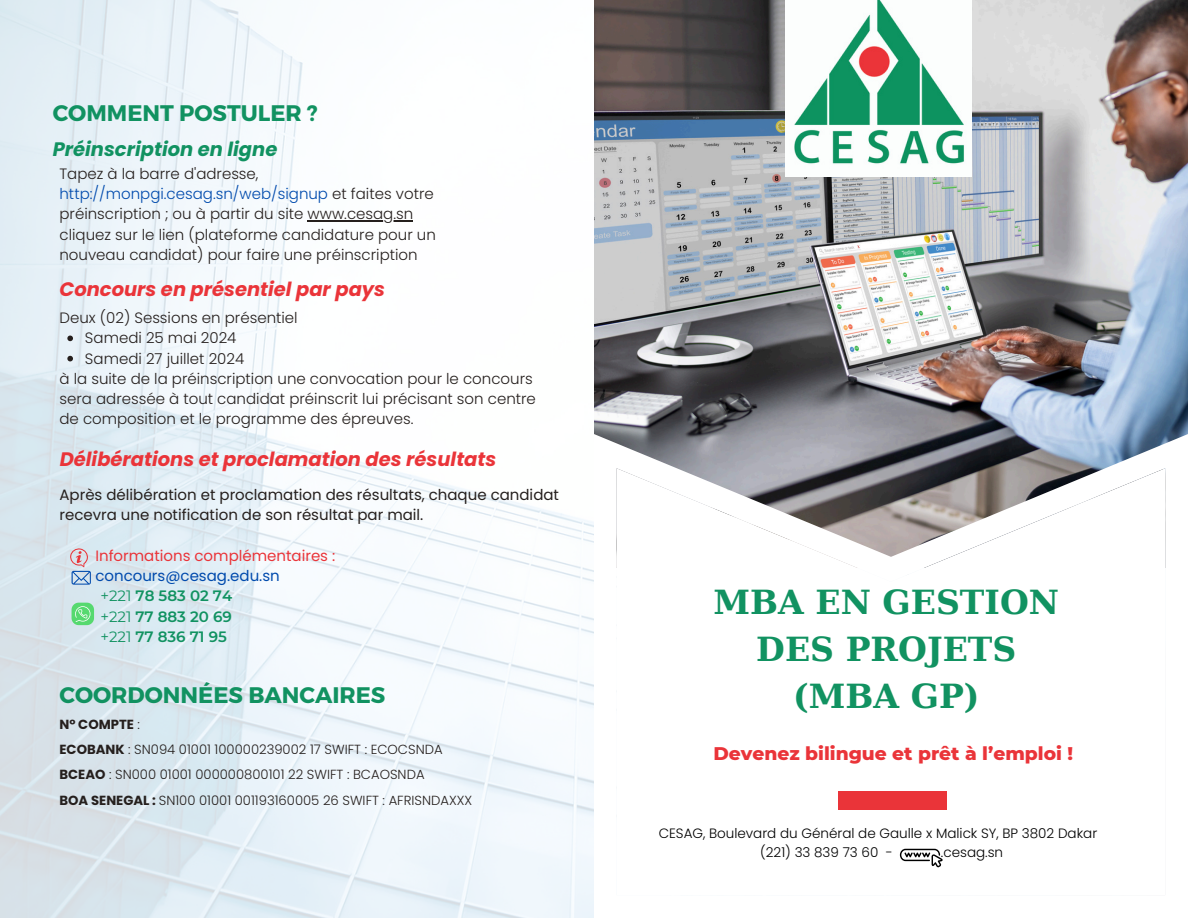
<style>
.page{position:relative;width:1188px;height:918px;background:#fff}
.page>*{position:absolute;margin:0;border:0;box-sizing:border-box;transform-origin:0 0}
.t1{font:700 33.15px/47.2px "DejaVu Serif";color:#119261;text-align:center}
.t2{font:700 22.5px "Montserrat";color:#119261}
.t3{font:italic 700 19.5px "Poppins";color:#ea3439}
.t4{font:italic 700 19.5px "Poppins";color:#119261}
.t5{font:800 18.75px "Montserrat";color:#ea3439}
.t6{font:300 15px/20.2px "Poppins";color:#251f1d}
.t7{font:15px/20.2px "Poppins";color:#251f1d}
.t8{font:15px/20.2px "Poppins";color:#ea3439}
.t9{font:600 15px/20.2px "Montserrat";color:#119261;text-align:justify}
.t10{font:300 13.5px/19.2px "Poppins";color:#000}
.t11{font:300 13.2px "Poppins";color:#251f1d}
.t12{font:700 13.2px "Poppins";color:#251f1d}
.s1{color:#004aad}
.s2{font-weight:400}
.s3{font-weight:300}
.s4{font-weight:700}
</style>
<div class="page">
<img style="left:0;top:0;width:594px;height:918px">
<img style="left:594px;top:0;width:594px;height:434px">
<svg style="left:594px;top:434px;width:594px;height:422px"></svg>
<hr style="left:308px;top:220px;width:105px;height:2px;background:#251f1d">
<svg style="left:67px;top:336px;width:6px;height:5px"></svg>
<svg style="left:67px;top:356px;width:6px;height:5px"></svg>
<svg style="left:900px;top:849px;width:43px;height:19px"></svg>
<img style="left:785px;top:0;width:186px;height:176px">
<div style="left:838px;top:791px;width:109px;height:19px;background:#ea3439"></div>
<svg style="left:69px;top:548px;width:22px;height:36px"></svg>
<svg style="left:72px;top:603px;width:22px;height:22px"></svg>
<p class="t2" style="left:53px;top:99px;width:267px">COMMENT POSTULER ?</p>
<p class="t4" style="left:53px;top:135px;width:226px">Préinscription en ligne</p>
<h4 class="t6" style="left:60px;top:163px;width:376px">Tapez à la barre d'adresse, <span class="s1">http://monpgi.cesag.sn/web/signup</span> et faites votre préinscription ; ou à partir du site www.cesag.sn</h4>
<p class="t6" style="left:60px;top:224px;width:378px">cliquez sur le lien (plateforme candidature pour un nouveau candidat) pour faire une préinscription</p>
<h1 class="t3" style="left:60px;top:275px;width:327px">Concours en présentiel par pays</h1>
<h3 class="t6" style="left:60px;top:308px;width:240px">Deux (02) Sessions en présentiel</h3>
<h3 class="t6" style="left:85px;top:328px;width:153px">Samedi 25 mai 2024</h3>
<h4 class="t6" style="left:85px;top:348px;width:161px">Samedi 27 juillet 2024</h4>
<p class="t6" style="left:60px;top:369px;width:478px">à la suite de la préinscription une convocation pour le concours sera adressée à tout candidat préinscrit lui précisant son centre</p>
<p class="t6" style="left:60px;top:409px;width:355px">de composition et le programme des épreuves.</p>
<h4 class="t3" style="left:60px;top:446px;width:438px">Délibérations et proclamation des résultats</h4>
<p class="t7" style="left:60px;top:485px;width:501px">Après délibération et proclamation des résultats, chaque candidat recevra une notification de son résultat par mail.</p>
<p class="t8" style="left:95px;top:545px;width:241px">Informations complémentaires : <span class="s1">concours@cesag.edu.sn</span></p>
<p class="t9" style="left:100px;top:586px;width:133px"><span class="s2">+221</span> 78 583 02 74 <span class="s2">+221</span> 77 883 20 69 <span class="s2">+221</span> 77 836 71 95</p>
<p class="t1" style="left:714px;top:579px;width:347px">MBA EN GESTION<br>DES PROJETS</p>
<h2 class="t2" style="left:60px;top:680px;width:327px">COORDONNÉES BANCAIRES</h2>
<p class="t1" style="left:793px;top:673px;width:188px">(MBA GP)</p>
<h3 class="t12" style="left:60px;top:715px;width:82px">N° COMPTE <span class="s3">:</span></h3>
<h4 class="t11" style="left:60px;top:740px;width:385px"><span class="s4">ECOBANK</span> : SN094 01001 100000239002 17 SWIFT : ECOCSNDA</h4>
<h3 class="t11" style="left:60px;top:765px;width:367px"><span class="s4">BCEAO</span> : SN000 01001 000000800101 22 SWIFT : BCAOSNDA</h3>
<h4 class="t11" style="left:60px;top:791px;width:414px"><span class="s4">BOA SENEGAL :</span> SN100 01001 001193160005 26 SWIFT : AFRISNDAXXX</h4>
<p class="t5" style="left:713px;top:742px;width:361px">Devenez bilingue et prêt à l’emploi !</p>
<h4 class="t10" style="left:760px;top:823px;width:339px;text-indent:-101px">CESAG, Boulevard du Général de Gaulle x Malick SY, BP 3802 Dakar (221) 33 839 73 60 -</h4>
<h4 class="t10" style="left:941px;top:842px;width:64px">.cesag.sn</h4>
</div>
